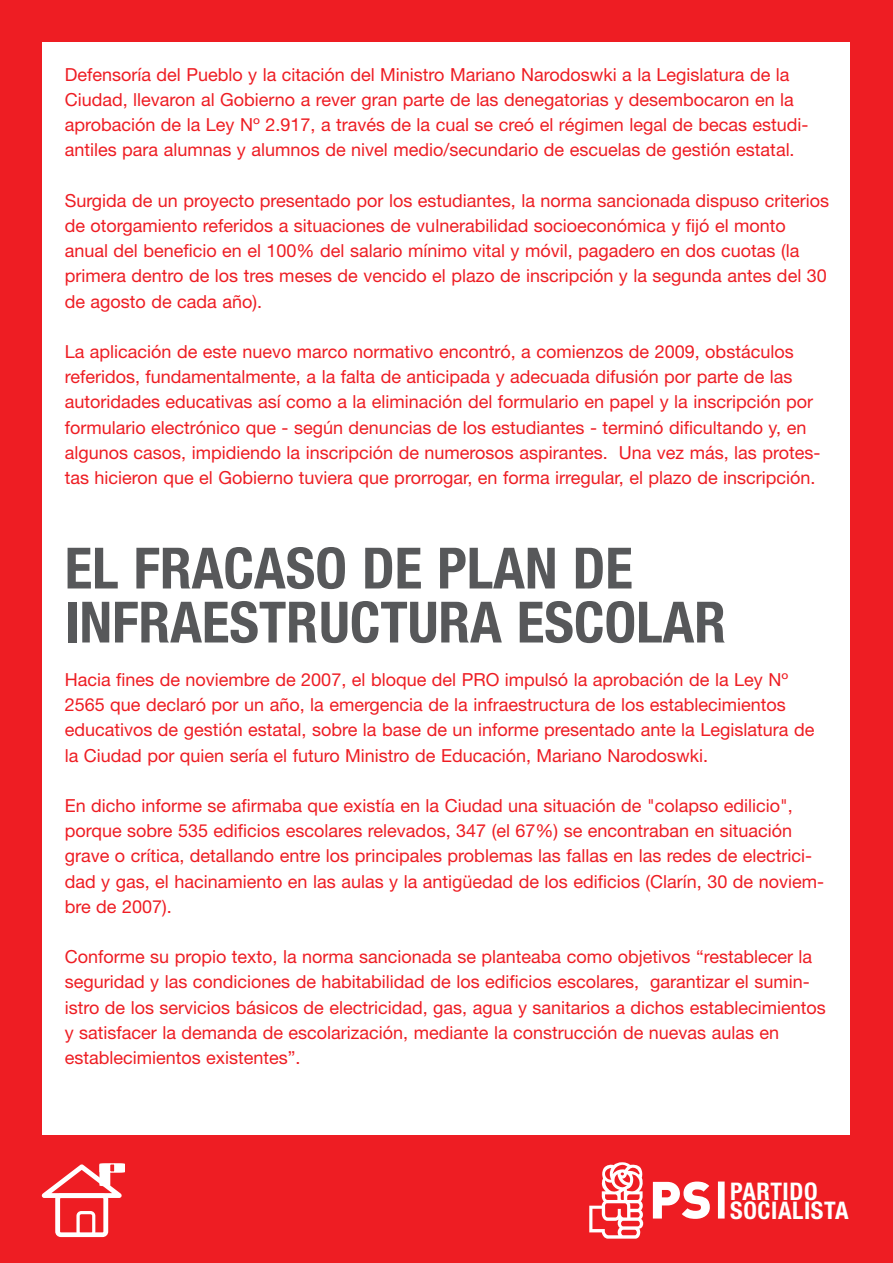
<style>
.page{position:relative;width:893px;height:1263px;background:#ee1d23}
.page>*{position:absolute;margin:0;border:0;box-sizing:border-box;transform-origin:0 0}
.t1{font:700 condensed 57px/54px "Helvetica Neue";color:#57585a}
.t2{font:700 condensed 24.3px/19.4px "Helvetica Neue";letter-spacing:.025em;color:#fff}
.t3{font:18px/25.2px "Helvetica Neue";color:#ee1d23}
.s1{font-family:"DIN";font-weight:900;font-stretch:normal;font-size:51.6px}
</style>
<div class="page">
<div style="left:43px;top:43px;width:807px;height:1092px;background:#fff"></div>
<hr style="left:720px;top:1181px;width:2px;height:37px;background:#fff">
<svg style="left:589px;top:1162px;width:54px;height:77px"></svg>
<svg style="left:42px;top:1164px;width:80px;height:73px"></svg>
<hr style="left:103px;top:1165px;width:4px;height:20px;background:#fff">
<svg style="left:108px;top:1167px;width:8px;height:2px"></svg>
<div style="left:103px;top:1162px;width:18px;height:12px;border:4px solid #fff"></div>
<p class="t3" style="left:65px;top:62px;width:745px">Defensoría del Pueblo y la citación del Ministro Mariano Narodoswki a la Legislatura de la Ciudad, llevaron al Gobierno a rever gran parte de las denegatorias y desembocaron en la aprobación de la Ley Nº 2.917, a través de la cual se creó el régimen legal de becas estudi&shy;antiles para alumnas y alumnos de nivel medio/secundario de escuelas de gestión estatal.</p>
<p class="t3" style="left:65px;top:188px;width:766px">Surgida de un proyecto presentado por los estudiantes, la norma sancionada dispuso criterios de otorgamiento referidos a situaciones de vulnerabilidad socioeconómica y fijó el monto anual del beneficio en el 100% del salario mínimo vital y móvil, pagadero en dos cuotas (la primera dentro de los tres meses de vencido el plazo de inscripción y la segunda antes del 30 de agosto de cada año).</p>
<p class="t3" style="left:65px;top:339px;width:757px">La aplicación de este nuevo marco normativo encontró, a comienzos de 2009, obstáculos referidos, fundamentalmente, a la falta de anticipada y adecuada difusión por parte de las autoridades educativas así como a la eliminación del formulario en papel y la inscripción por formulario electrónico que - según denuncias de los estudiantes - terminó dificultando y, en algunos casos, impidiendo la inscripción de numerosos aspirantes. Una vez más, las protes&shy;tas hicieron que el Gobierno tuviera que prorrogar, en forma irregular, el plazo de inscripción.</p>
<h1 class="t1" style="left:65px;top:540px;width:663px">EL FRACASO DE PLAN DE<br>INFRAESTRUCTURA ESCOLAR</h1>
<p class="t3" style="left:65px;top:667px;width:751px">Hacia fines de noviembre de 2007, el bloque del PRO impulsó la aprobación de la Ley Nº 2565 que declaró por un año, la emergencia de la infraestructura de los establecimientos educativos de gestión estatal, sobre la base de un informe presentado ante la Legislatura de la Ciudad por quien sería el futuro Ministro de Educación, Mariano Narodoswki.</p>
<p class="t3" style="left:65px;top:793px;width:761px">En dicho informe se afirmaba que existía en la Ciudad una situación de "colapso edilicio", porque sobre 535 edificios escolares relevados, 347 (el 67%) se encontraban en situación grave o crítica, detallando entre los principales problemas las fallas en las redes de electrici&shy;dad y gas, el hacinamiento en las aulas y la antigüedad de los edificios (Clarín, 30 de noviem&shy;bre de 2007).</p>
<p class="t3" style="left:65px;top:944px;width:762px">Conforme su propio texto, la norma sancionada se planteaba como objetivos “restablecer la seguridad y las condiciones de habitabilidad de los edificios escolares, garantizar el sumin&shy;istro de los servicios básicos de electricidad, gas, agua y sanitarios a dichos establecimientos y satisfacer la demanda de escolarización, mediante la construcción de nuevas aulas en establecimientos existentes”.</p>
<h2 class="t2" style="left:730px;top:1181px;width:120px;text-indent:-81px"><span class="s1">PS</span> PART DO<br>SOC AL STA</h2>
</div>
